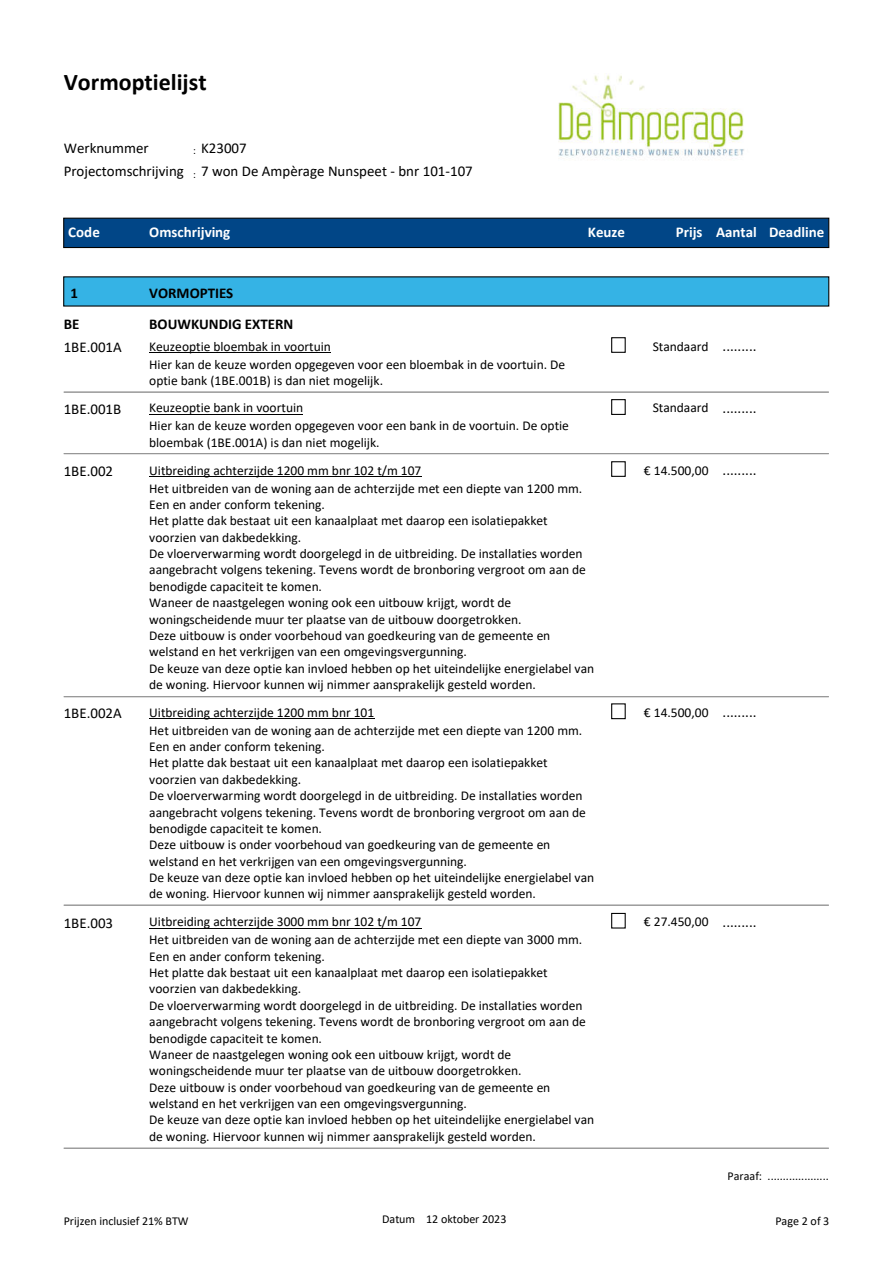
<style>
.page{position:relative;width:893px;height:1263px;background:#fff}
.page>*{position:absolute;margin:0;border:0;box-sizing:border-box;transform-origin:0 0}
.t1{font:700 24px "Calibri";color:#000}
.t2{font:15px/23.5px "Calibri";color:#000}
.t3{font:700 15px "Calibri";color:#fff}
.t4{font:700 15px "Calibri";color:#000}
.t5{font:13.5px/16.4px "Calibri";color:#000}
.t6{font:12px "Calibri";color:#000}
.s1{font-size:15px}
</style>
<div class="page">
<div style="left:63px;top:218px;width:766px;height:30px;background:#014687;border:1px solid #000"></div>
<img style="left:558px;top:74px;width:186px;height:83px">
<div style="left:63px;top:276px;width:766px;height:31px;background:#35b3e5"></div>
<div style="left:611px;top:337px;width:15px;height:16px;background:#fff;border:1px solid #000"></div>
<hr style="left:149px;top:352px;width:182px;height:1px;background:#000">
<hr style="left:64px;top:392px;width:765px;height:1px;background:#969696">
<div style="left:611px;top:399px;width:15px;height:16px;background:#fff;border:1px solid #000"></div>
<hr style="left:149px;top:414px;width:154px;height:1px;background:#000">
<hr style="left:64px;top:453px;width:765px;height:1px;background:#969696">
<div style="left:611px;top:461px;width:15px;height:16px;background:#fff;border:1px solid #000"></div>
<hr style="left:149px;top:476px;width:272px;height:1px;background:#000">
<hr style="left:64px;top:696px;width:765px;height:1px;background:#969696">
<div style="left:611px;top:703px;width:15px;height:16px;background:#fff;border:1px solid #000"></div>
<hr style="left:149px;top:718px;width:225px;height:1px;background:#000">
<hr style="left:64px;top:905px;width:765px;height:1px;background:#969696">
<div style="left:611px;top:913px;width:15px;height:15px;background:#fff;border:1px solid #000"></div>
<hr style="left:149px;top:928px;width:272px;height:1px;background:#000">
<hr style="left:64px;top:1148px;width:765px;height:1px;background:#969696">
<h1 class="t1" style="left:64px;top:72px;width:144px">Vormoptielijst</h1>
<p class="t2" style="left:64px;top:137px;width:87px">Werknummer</p>
<p class="t2" style="left:64px;top:137px;width:410px;text-indent:129px"><sub>:</sub> K23007<br>Projectomschrijving <sub>:</sub> 7 won De Ampèrage Nunspeet - bnr 101-107</p>
<p class="t3" style="left:68px;top:226px;width:33px">Code</p>
<p class="t3" style="left:149px;top:226px;width:83px">Omschrijving</p>
<p class="t3" style="left:588px;top:226px;width:39px">Keuze</p>
<p class="t3" style="left:716px;top:226px;width:42px">Aantal</p>
<p class="t3" style="left:676px;top:226px;width:28px">Prijs</p>
<p class="t3" style="left:769px;top:226px;width:57px">Deadline</p>
<p class="t4" style="left:71px;top:286px;width:9px">1</p>
<p class="t4" style="left:149px;top:286px;width:86px">VORMOPTIES</p>
<p class="t4" style="left:64px;top:318px;width:17px">BE</p>
<p class="t4" style="left:149px;top:318px;width:146px">BOUWKUNDIG EXTERN</p>
<p class="t2" style="left:64px;top:336px;width:60px">1BE.001A</p>
<p class="t5" style="left:149px;top:339px;width:183px">Keuzeoptie bloembak in voortuin</p>
<p class="t5" style="left:653px;top:339px;width:105px">Standaard <span class="s1">.........</span></p>
<p class="t5" style="left:149px;top:357px;width:417px">Hier kan de keuze worden opgegeven voor een bloembak in de voortuin. De optie bank (1BE.001B) is dan niet mogelijk.</p>
<p class="t2" style="left:64px;top:398px;width:59px">1BE.001B</p>
<p class="t5" style="left:149px;top:401px;width:156px">Keuzeoptie bank in voortuin</p>
<p class="t5" style="left:653px;top:401px;width:105px">Standaard <span class="s1">.........</span></p>
<p class="t5" style="left:149px;top:419px;width:421px">Hier kan de keuze worden opgegeven voor een bank in de voortuin. De optie bloembak (1BE.001A) is dan niet mogelijk.</p>
<p class="t2" style="left:64px;top:460px;width:51px">1BE.002</p>
<p class="t5" style="left:149px;top:463px;width:274px">Uitbreiding achterzijde 1200 mm bnr 102 t/m 107</p>
<p class="t5" style="left:644px;top:463px;width:114px">€ 14.500,00 <span class="s1">.........</span></p>
<p class="t5" style="left:149px;top:481px;width:447px">Het uitbreiden van de woning aan de achterzijde met een diepte van 1200 mm.<br>Een en ander conform tekening.<br>Het platte dak bestaat uit een kanaalplaat met daarop een isolatiepakket voorzien van dakbedekking.<br>De vloerverwarming wordt doorgelegd in de uitbreiding. De installaties worden aangebracht volgens tekening. Tevens wordt de bronboring vergroot om aan de benodigde capaciteit te komen.<br>Waneer de naastgelegen woning ook een uitbouw krijgt, wordt de woningscheidende muur ter plaatse van de uitbouw doorgetrokken.<br>Deze uitbouw is onder voorbehoud van goedkeuring van de gemeente en welstand en het verkrijgen van een omgevingsvergunning.<br>De keuze van deze optie kan invloed hebben op het uiteindelijke energielabel van de woning. Hiervoor kunnen wij nimmer aansprakelijk gesteld worden.</p>
<p class="t2" style="left:64px;top:702px;width:60px">1BE.002A</p>
<p class="t5" style="left:149px;top:705px;width:227px">Uitbreiding achterzijde 1200 mm bnr 101</p>
<p class="t5" style="left:644px;top:705px;width:114px">€ 14.500,00 <span class="s1">.........</span></p>
<p class="t5" style="left:149px;top:723px;width:447px">Het uitbreiden van de woning aan de achterzijde met een diepte van 1200 mm.<br>Een en ander conform tekening.<br>Het platte dak bestaat uit een kanaalplaat met daarop een isolatiepakket voorzien van dakbedekking.<br>De vloerverwarming wordt doorgelegd in de uitbreiding. De installaties worden aangebracht volgens tekening. Tevens wordt de bronboring vergroot om aan de benodigde capaciteit te komen.<br>Deze uitbouw is onder voorbehoud van goedkeuring van de gemeente en welstand en het verkrijgen van een omgevingsvergunning.<br>De keuze van deze optie kan invloed hebben op het uiteindelijke energielabel van de woning. Hiervoor kunnen wij nimmer aansprakelijk gesteld worden.</p>
<p class="t2" style="left:64px;top:912px;width:51px">1BE.003</p>
<p class="t5" style="left:149px;top:915px;width:274px">Uitbreiding achterzijde 3000 mm bnr 102 t/m 107</p>
<p class="t5" style="left:644px;top:915px;width:114px">€ 27.450,00 <span class="s1">.........</span></p>
<p class="t5" style="left:149px;top:933px;width:447px">Het uitbreiden van de woning aan de achterzijde met een diepte van 3000 mm.<br>Een en ander conform tekening.<br>Het platte dak bestaat uit een kanaalplaat met daarop een isolatiepakket voorzien van dakbedekking.<br>De vloerverwarming wordt doorgelegd in de uitbreiding. De installaties worden aangebracht volgens tekening. Tevens wordt de bronboring vergroot om aan de benodigde capaciteit te komen.<br>Waneer de naastgelegen woning ook een uitbouw krijgt, wordt de woningscheidende muur ter plaatse van de uitbouw doorgetrokken.<br>Deze uitbouw is onder voorbehoud van goedkeuring van de gemeente en welstand en het verkrijgen van een omgevingsvergunning.<br>De keuze van deze optie kan invloed hebben op het uiteindelijke energielabel van de woning. Hiervoor kunnen wij nimmer aansprakelijk gesteld worden.</p>
<p class="t6" style="left:728px;top:1171px;width:103px">Paraaf: ....................</p>
<p class="t6" style="left:382px;top:1214px;width:126px">Datum 12 oktober 2023</p>
<p class="t6" style="left:64px;top:1216px;width:126px">Prijzen inclusief 21% BTW</p>
<p class="t6" style="left:775px;top:1216px;width:56px">Page 2 of 3</p>
</div>
